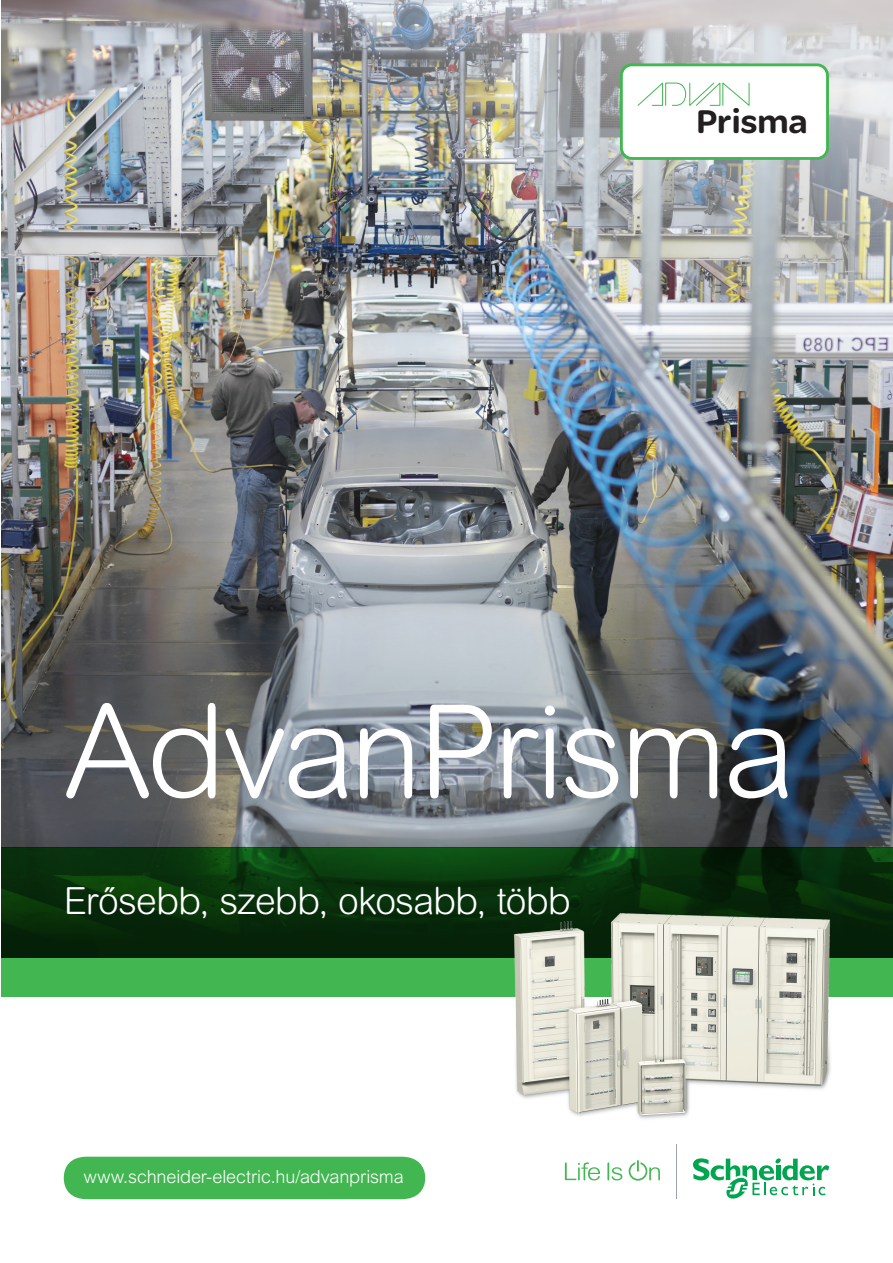
<style>
.page{position:relative;width:893px;height:1263px;background:#fff}
.page>*{position:absolute;margin:0;border:0;box-sizing:border-box;transform-origin:0 0}
.t1{font:300 129px "Arial Rounded MT Pro";letter-spacing:-.03em;color:#fff}
.t2{font:300 37.5px "Arial Rounded MT Pro";letter-spacing:-.025em;color:#fff}
.t3{font:900 35.1px "SE Optimist";color:#231f20}
.t4{font:300 18px "Arial MT Pro";letter-spacing:-.005em;color:#fff}
</style>
<div class="page">
<img style="left:1px;top:337px;width:892px;height:233px">
<img style="left:1px;top:0;width:892px;height:337px">
<img style="left:1px;top:570px;width:892px;height:277px">
<div style="left:64px;top:1157px;width:361px;height:42px;background:#42b751"></div>
<div style="left:1px;top:958px;width:892px;height:38px;background:#42b751"></div>
<svg style="left:565px;top:1162px;width:35px;height:18px"></svg>
<svg style="left:607px;top:1162px;width:15px;height:18px"></svg>
<svg style="left:629px;top:1160px;width:31px;height:20px"></svg>
<svg style="left:693px;top:1158px;width:136px;height:41px"></svg>
<hr style="left:676px;top:1144px;width:1px;height:55px;background:#9da5ab">
<svg style="left:620px;top:63px;width:209px;height:97px"></svg>
<svg style="left:1px;top:847px;width:892px;height:111px;background:#08300b"></svg>
<img style="left:508px;top:906px;width:329px;height:213px">
<h3 class="t3" style="left:696px;top:97px;width:113px">Prisma</h3>
<h1 class="t1" style="left:65px;top:677px;width:732px">AdvanPrisma</h1>
<h2 class="t2" style="left:64px;top:879px;width:509px">Erősebb, szebb, okosabb, több</h2>
<p class="t4" style="left:84px;top:1166px;width:322px">www.schneider-electric.hu/advanprisma</p>
</div>
